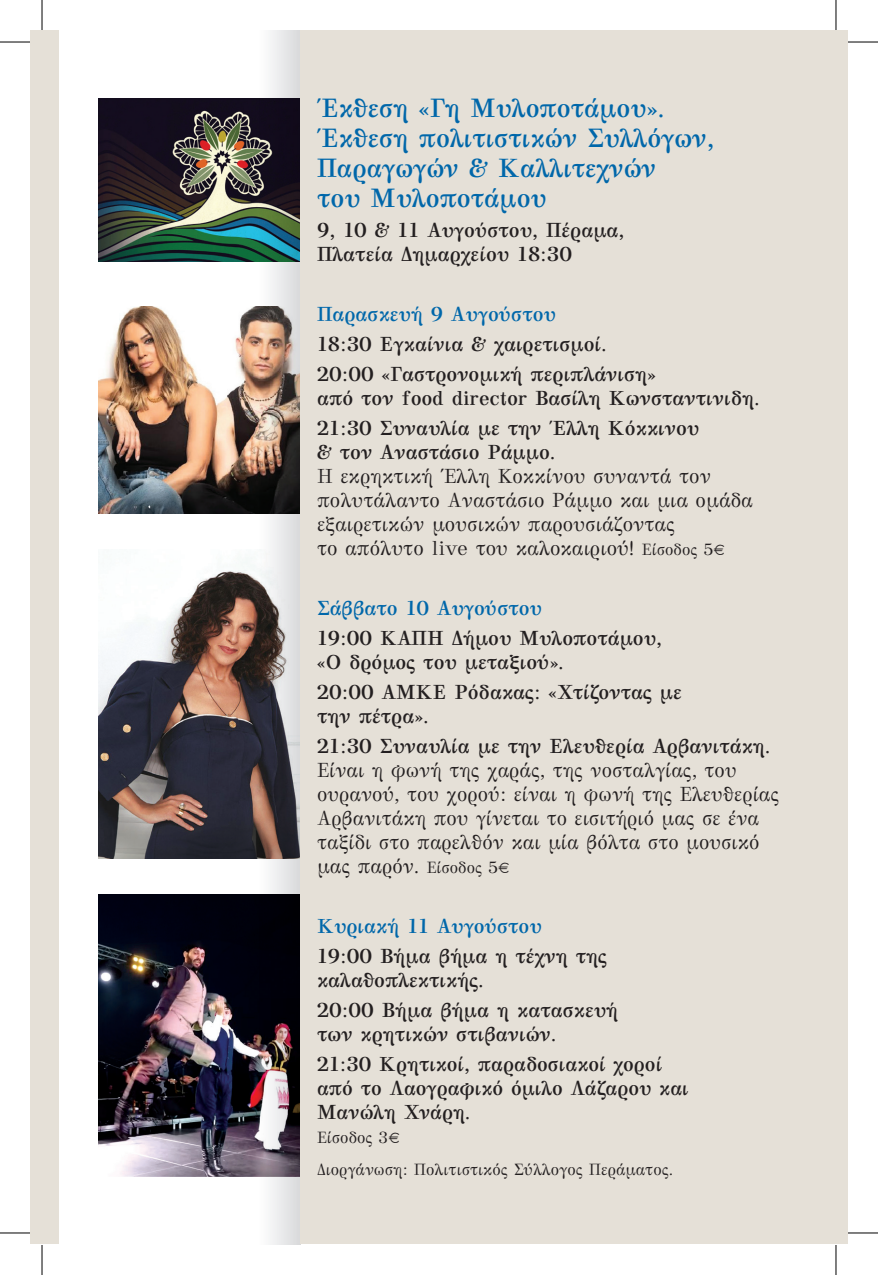
<style>
.page{position:relative;width:878px;height:1275px;background:#fff}
.page>*{position:absolute;margin:0;border:0;box-sizing:border-box;transform-origin:0 0}
.t1{font:700 26px/30px "GFS Bodoni";color:#0067aa}
.t2{font:700 20px/24px "GFS Bodoni";color:#231f20}
.t3{font:20px/24px "GFS Bodoni";color:#231f20}
.t4{font:700 20px "GFS Bodoni";color:#0067aa}
.t5{font:16px/32px "GFS Bodoni";color:#231f20}
.s1{font-size:16px}
</style>
<div class="page">
<img style="left:99px;top:307px;width:158px;height:207px">
<img style="left:99px;top:99px;width:158px;height:162px">
<img style="left:99px;top:558px;width:158px;height:300px">
<img style="left:99px;top:894px;width:158px;height:282px">
<img style="left:257px;top:31px;width:43px;height:1213px">
<div style="left:31px;top:31px;width:28px;height:1213px;background:#e5e0d7"></div>
<div style="left:300px;top:31px;width:547px;height:1213px;background:#e5e0d7"></div>
<hr style="left:0;top:42px;width:30px;height:1px;background:#000">
<hr style="left:848px;top:42px;width:30px;height:1px;background:#000">
<hr style="left:0;top:1232px;width:30px;height:1px;background:#000">
<hr style="left:848px;top:1232px;width:30px;height:1px;background:#000">
<hr style="left:42px;top:0;width:1px;height:30px;background:#000">
<hr style="left:42px;top:1245px;width:1px;height:30px;background:#000">
<hr style="left:835px;top:0;width:1px;height:30px;background:#000">
<hr style="left:835px;top:1245px;width:1px;height:30px;background:#000">
<h1 class="t1" style="left:317px;top:91px;width:399px">Έκθεση «Γη Μυλοποτάμου».<br>Έκθεση πολιτιστικών Συλλόγων,<br>Παραγωγών &amp; Καλλιτεχνών<br>του Μυλοποτάμου</h1>
<p class="t2" style="left:317px;top:217px;width:309px">9, 10 &amp; 11 Αυγούστου, Πέραμα,<br>Πλατεία Δημαρχείου 18:30</p>
<p class="t4" style="left:317px;top:298px;width:240px">Παρασκευή 9 Αυγούστου</p>
<p class="t2" style="left:317px;top:328px;width:340px;line-height:30px">18:30 Εγκαίνια &amp; χαιρετισμοί.<br>20:00 «Γαστρονομική περιπλάνιση»</p>
<p class="t2" style="left:317px;top:382px;width:444px;line-height:30px">από τον food director Βασίλη Κωνσταντινιδη.<br>21:30 Συναυλία με την Έλλη Κόκκινου</p>
<p class="t2" style="left:317px;top:439px;width:240px">&amp; τον Αναστάσιο Ράμμο.</p>
<p class="t3" style="left:317px;top:463px;width:437px">Η εκρηκτική Έλλη Κοκκίνου συναντά τον πολυτάλαντο Αναστάσιο Ράμμο και μια ομάδα εξαιρετικών μουσικών παρουσιάζοντας<br>το απόλυτο live του καλοκαιριού! <span class="s1">Είσοδος 5€</span></p>
<p class="t4" style="left:317px;top:592px;width:226px">Σάββατο 10 Αυγούστου</p>
<p class="t2" style="left:317px;top:625px;width:346px">19:00 ΚΑΠΗ Δήμου Μυλοποτάμου, «Ο δρόμος του μεταξιού».</p>
<p class="t2" style="left:317px;top:679px;width:366px">20:00 ΑΜΚΕ Ρόδακας: «Χτίζοντας με την πέτρα».</p>
<p class="t2" style="left:317px;top:733px;width:455px">21:30 Συναυλία με την Ελευθερία Αρβανιτάκη.</p>
<p class="t3" style="left:317px;top:757px;width:464px">Είναι η φωνή της χαράς, της νοσταλγίας, του ουρανού, του χορού: είναι η φωνή της Ελευθερίας Αρβανιτάκη που γίνεται το εισιτήριό μας σε ένα ταξίδι στο παρελθόν και μία βόλτα στο μουσικό μας παρόν. <span class="s1">Είσοδος 5€</span></p>
<p class="t4" style="left:317px;top:910px;width:226px">Κυριακή 11 Αυγούστου</p>
<p class="t2" style="left:317px;top:943px;width:291px">19:00 Βήμα βήμα η τέχνη της καλαθοπλεκτικής.</p>
<p class="t2" style="left:317px;top:997px;width:302px">20:00 Βήμα βήμα η κατασκευή των κρητικών στιβανιών.</p>
<p class="t2" style="left:317px;top:1051px;width:373px">21:30 Κρητικοί, παραδοσιακοί χοροί από το Λαογραφικό όμιλο Λάζαρου και<br>Μανώλη Χνάρη.</p>
<p class="t5" style="left:317px;top:1120px;width:358px">Είσοδος 3€<br>Διοργάνωση: Πολιτιστικός Σύλλογος Περάματος.</p>
</div>
